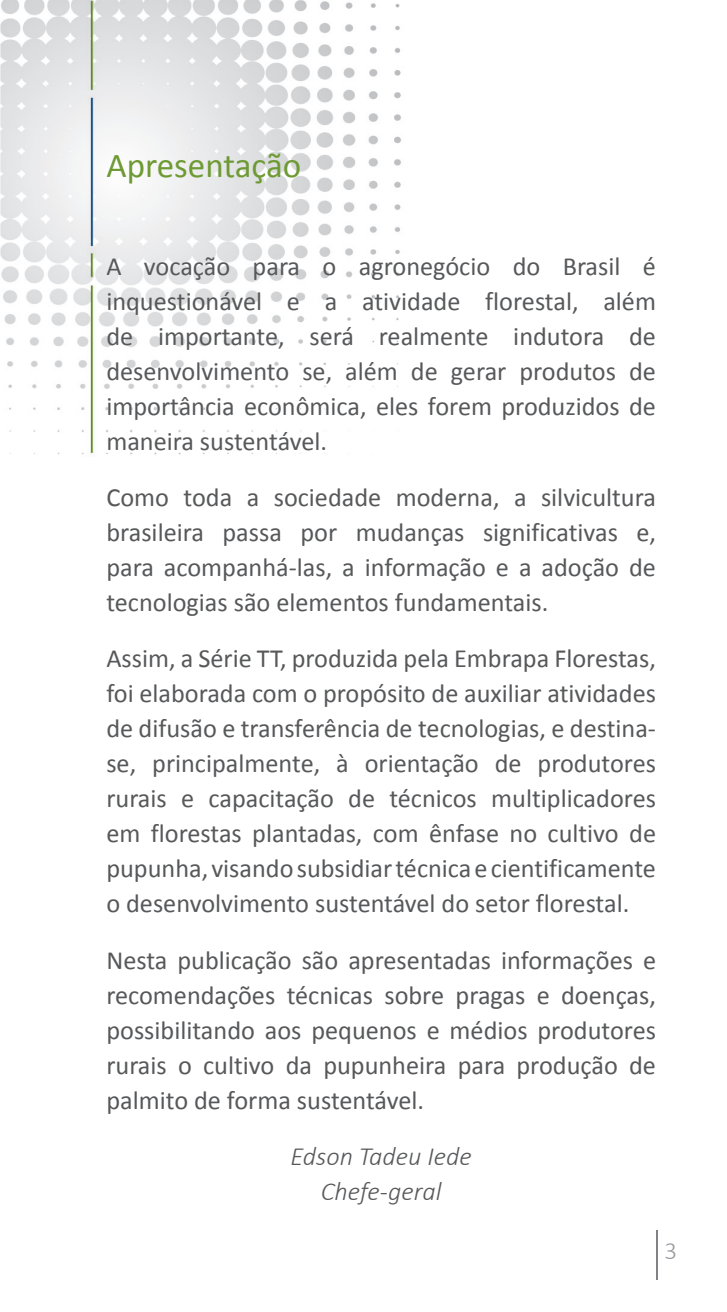
<style>
.page{position:relative;width:727px;height:1312px;background:#fff}
.page>*{position:absolute;margin:0;border:0;box-sizing:border-box;transform-origin:0 0}
.t1{font:35px "Calibri";color:#6e9a34}
.t2{font:26.25px/35px "Calibri";color:#57585a;text-align:justify}
.t3{font:italic 300 26.25px/35px "Calibri";color:#57585a;text-align:center}
.t4{font:300 25px "Calibri";color:#97999c}
</style>
<div class="page">
<hr style="left:656px;top:1229px;width:1px;height:50px;background:#808285">
<img style="left:0;top:0;width:401px;height:455px">
<h1 class="t1" style="left:106px;top:143px;width:196px">Apresentação</h1>
<p class="t2" style="left:106px;top:248px;width:551px">A vocação para o agronegócio do Brasil é inquestionável e a atividade florestal, além de importante, será realmente indutora de desenvolvimento se, além de gerar produtos de importância econômica, eles forem produzidos de maneira sustentável.</p>
<p class="t2" style="left:106px;top:479px;width:551px">Como toda a sociedade moderna, a silvicultura brasileira passa por mudanças significativas e, para acompanhá-las, a informação e a adoção de tecnologias são elementos fundamentais.</p>
<p class="t2" style="left:106px;top:641px;width:551px">Assim, a Série TT, produzida pela Embrapa Florestas, foi elaborada com o propósito de auxiliar atividades de difusão e transferência de tecnologias, e destina&shy;se, principalmente, à orientação de produtores rurais e capacitação de técnicos multiplicadores em florestas plantadas, com ênfase no cultivo de pupunha, visando subsidiar técnica e cientificamente o desenvolvimento sustentável do setor florestal.</p>
<p class="t2" style="left:106px;top:942px;width:551px">Nesta publicação são apresentadas informações e recomendações técnicas sobre pragas e doenças, possibilitando aos pequenos e médios produtores rurais o cultivo da pupunheira para produção de palmito de forma sustentável.</p>
<p class="t3" style="left:290px;top:1138px;width:183px">Edson Tadeu Iede<br>Chefe-geral</p>
<p class="t4" style="left:664px;top:1234px;width:14px">3</p>
</div>
